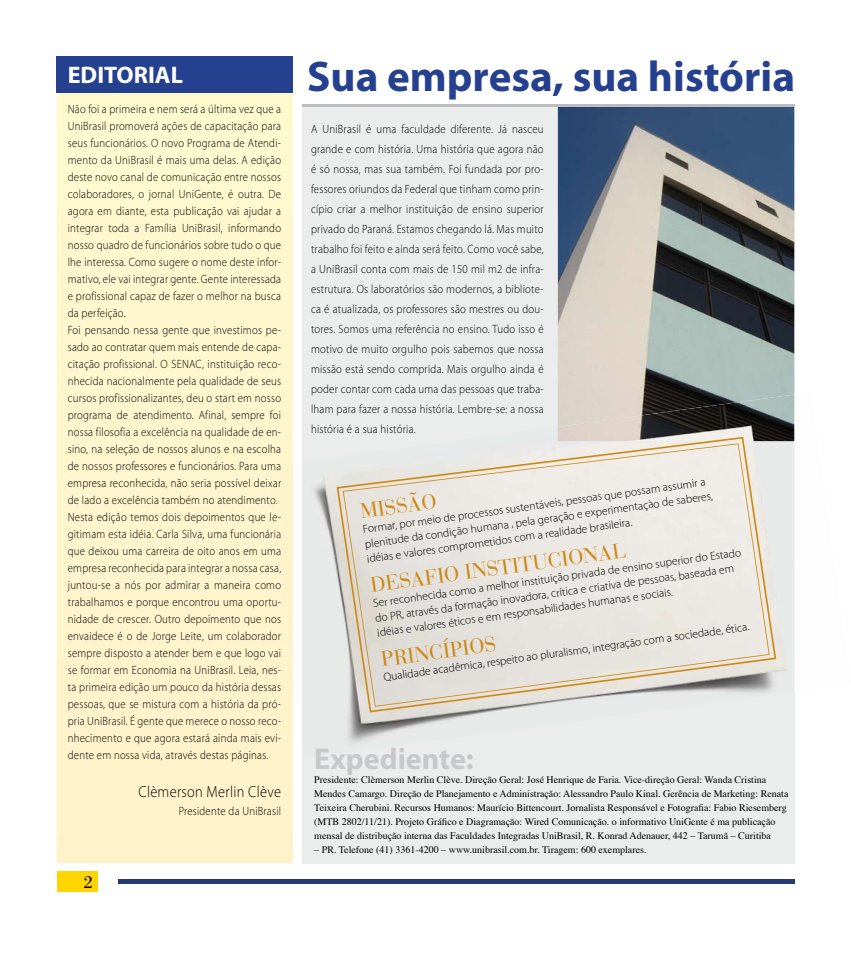
<style>
.page{position:relative;width:851px;height:956px;background:#fff}
.page>*{position:absolute;margin:0;border:0;box-sizing:border-box;transform-origin:0 0}
.t1{font:700 43px "Myriad Pro";color:#24408f}
.t2{font:700 30px "Myriad Pro";color:#c6c8ca}
.t3{font:700 24px "Myriad Pro";color:#fff}
.t4{font:20.8px "Bauer Bodoni";color:#ce8914}
.t5{font:18px "Bodoni";color:#000}
.t6{font:300 16px "Myriad Pro";letter-spacing:.02em;color:#000;scale:.9 1}
.t7{font:300 12px/17px "Myriad Pro";letter-spacing:.02em;color:#000;text-align:justify;scale:.9 1}
.t8{font:300 11.6px/14.8px "Myriad Pro";color:#000}
.t9{font:10px/14px "Times";color:#000}
</style>
<div class="page">
<div style="left:302px;top:105px;width:492px;height:758px;background:#ebecec"></div>
<img style="left:557px;top:106px;width:237px;height:311px">
<div style="left:57px;top:871px;width:41px;height:20px;background:#ffd400"></div>
<div style="left:57px;top:93px;width:236px;height:770px;background:#fff6cd"></div>
<svg style="left:68px;top:461px;width:213px;height:11px;background:#fff6ce"></svg>
<svg style="left:68px;top:478px;width:197px;height:11px;background:#fff5cd"></svg>
<div style="left:57px;top:57px;width:236px;height:36px;background:#24408f"></div>
<div style="left:118px;top:878px;width:676px;height:5px;background:#243a71"></div>
<hr style="left:302px;top:104px;width:492px;height:2px;background:#bcbdc0">
<img style="left:776px;top:392px;width:19px;height:126px">
<img style="left:794px;top:518px;width:1px;height:175px">
<img style="left:313px;top:476px;width:23px;height:59px">
<img style="left:776px;top:441px;width:18px;height:77px">
<img style="left:329px;top:535px;width:7px;height:33px">
<img style="left:347px;top:712px;width:140px;height:31px">
<img style="left:591px;top:394px;width:203px;height:47px">
<div style="left:265px;top:463px;width:28px;height:212px;background:#fdf3cc"></div>
<img style="left:264px;top:464px;width:17px;height:8px">
<img style="left:266px;top:478px;width:15px;height:11px">
<svg style="left:68px;top:495px;width:209px;height:9px;background:#fdf4cc"></svg>
<svg style="left:69px;top:512px;width:212px;height:11px;background:#fdf4cc"></svg>
<svg style="left:68px;top:529px;width:213px;height:11px;background:#fdf3cc"></svg>
<svg style="left:68px;top:546px;width:213px;height:11px;background:#fef4cc"></svg>
<svg style="left:68px;top:563px;width:213px;height:11px;background:#fef4cd"></svg>
<svg style="left:67px;top:580px;width:214px;height:11px;background:#fef4cd"></svg>
<svg style="left:336px;top:436px;width:440px;height:276px"></svg>
<svg style="left:343px;top:443px;width:426px;height:263px;fill:#e9e8e2"></svg>
<h3 class="t3" style="left:68px;top:59px;width:117px">EDITORIAL</h3>
<p class="t7" style="left:68px;top:100px;width:238px;text-align:left">Não foi a primeira e nem será a última vez que a UniBrasil promoverá ações de capacitação para seus funcionários. O novo Programa de Atendi&shy;mento da UniBrasil é mais uma delas. A edição deste novo canal de comunicação entre nossos colaboradores, o jornal UniGente, é outra. De agora em diante, esta publicação vai ajudar a integrar toda a Família UniBrasil, informando nosso quadro de funcionários sobre tudo o que lhe interessa. Como sugere o nome deste infor&shy;mativo, ele vai integrar gente. Gente interessada e profissional capaz de fazer o melhor na busca da perfeição.<br>Foi pensando nessa gente que investimos pe&shy;sado ao contratar quem mais entende de capa&shy;citação profissional. O SENAC, instituição reco&shy;nhecida nacionalmente pela qualidade de seus cursos profissionalizantes, deu o start em nosso programa de atendimento. Afinal, sempre foi nossa filosofia a excelência na qualidade de en&shy;sino, na seleção de nossos alunos e na escolha de nossos professores e funcionários. Para uma empresa reconhecida, não seria possível deixar de lado a excelência também no atendimento.<br>Nesta edição temos dois depoimentos que le&shy;gitimam esta idéia. Carla Silva, uma funcionária que deixou uma carreira de oito anos em uma empresa reconhecida para integrar a nossa casa, juntou-se a nós por admirar a maneira como trabalhamos e porque encontrou uma oportu&shy;nidade de crescer. Outro depoimento que nos envaidece é o de Jorge Leite, um colaborador sempre disposto a atender bem e que logo vai se formar em Economia na UniBrasil. Leia, nes&shy;ta primeira edição um pouco da história dessas pessoas, que se mistura com a história da pró&shy;pria UniBrasil. É gente que merece o nosso reco&shy;nhecimento e que agora estará ainda mais evi&shy;dente em nossa vida, através destas páginas.</p>
<h3 class="t6" style="left:138px;top:782px;width:160px">Clèmerson Merlin Clève</h3>
<p class="t7" style="left:179px;top:802px;width:115px">Presidente da UniBrasil</p>
<h3 class="t5" style="left:84px;top:871px;width:10px">2</h3>
<h1 class="t1" style="left:307px;top:49px;width:489px">Sua empresa, sua história</h1>
<p class="t7" style="left:311px;top:118px;width:260px;line-height:20px">A UniBrasil é uma faculdade diferente. Já nasceu grande e com história. Uma história que agora não é só nossa, mas sua também. Foi fundada por pro&shy;fessores oriundos da Federal que tinham como prin&shy;cípio criar a melhor instituição de ensino superior privado do Paraná. Estamos chegando lá. Mas muito trabalho foi feito e ainda será feito. Como você sabe, a UniBrasil conta com mais de 150 mil m2 de infra&shy;estrutura. Os laboratórios são modernos, a bibliote&shy;ca é atualizada, os professores são mestres ou dou&shy;tores. Somos uma referência no ensino. Tudo isso é motivo de muito orgulho pois sabemos que nossa missão está sendo comprida. Mais orgulho ainda é poder contar com cada uma das pessoas que traba&shy;lham para fazer a nossa história. Lembre-se: a nossa história é a sua história.</p>
<p class="t8" style="left:362px;top:522px;width:352px;rotate:-8deg">Formar, por meio de processos sustentáveis, pessoas que possam assumir a plenitude da condição humana , pela geração e experimentaçào de saberes, idéias e valores comprometidos com a realidade brasileira.</p>
<h3 class="t4" style="left:359px;top:499px;width:78px;rotate:-8deg">MISSÃO</h3>
<h3 class="t4" style="left:369px;top:573px;width:259px;rotate:-8deg">DESAFIO INSTITUCIONAL</h3>
<p class="t8" style="left:372px;top:596px;width:372px;rotate:-8deg">Ser reconhecida como a melhor instituição privada de ensino superior do Estado do PR, através da formação inovadora, crítica e criativa de pessoas, baseada em idéias e valores éticos e em responsabilidades humanas e sociais.</p>
<h3 class="t4" style="left:379px;top:646px;width:117px;rotate:-8deg">PRINCÍPIOS</h3>
<p class="t8" style="left:382px;top:669px;width:370px;rotate:-8deg">Qualidade acadêmica, respeito ao pluralismo, integração com a sociedade, ética.</p>
<h2 class="t2" style="left:314px;top:739px;width:161px">Expediente:</h2>
<p class="t9" style="left:314px;top:771px;width:475px">Presidente: Clèmerson Merlin Clève. Direção Geral: José Henrique de Faria. Vice-direção Geral: Wanda Cristina Mendes Camargo. Direção de Planejamento e Administração: Alessandro Paulo Kinal. Gerência de Marketing: Renata Teixeira Cherubini. Recursos Humanos: Maurício Bittencourt. Jornalista Responsável e Fotografia: Fabio Riesemberg (MTB 2802/11/21). Projeto Gráfico e Diagramação: Wired Comunicação. o informativo UniGente é ma publicação mensal de distribução interna das Faculdades Integradas UniBrasil, R. Konrad Adenauer, 442 – Tarumã – Curitiba</p>
<p class="t9" style="left:314px;top:841px;width:334px">– PR. Telefone (41) 3361-4200 – www.unibrasil.com.br. Tiragem: 600 exemplares.</p>
</div>
